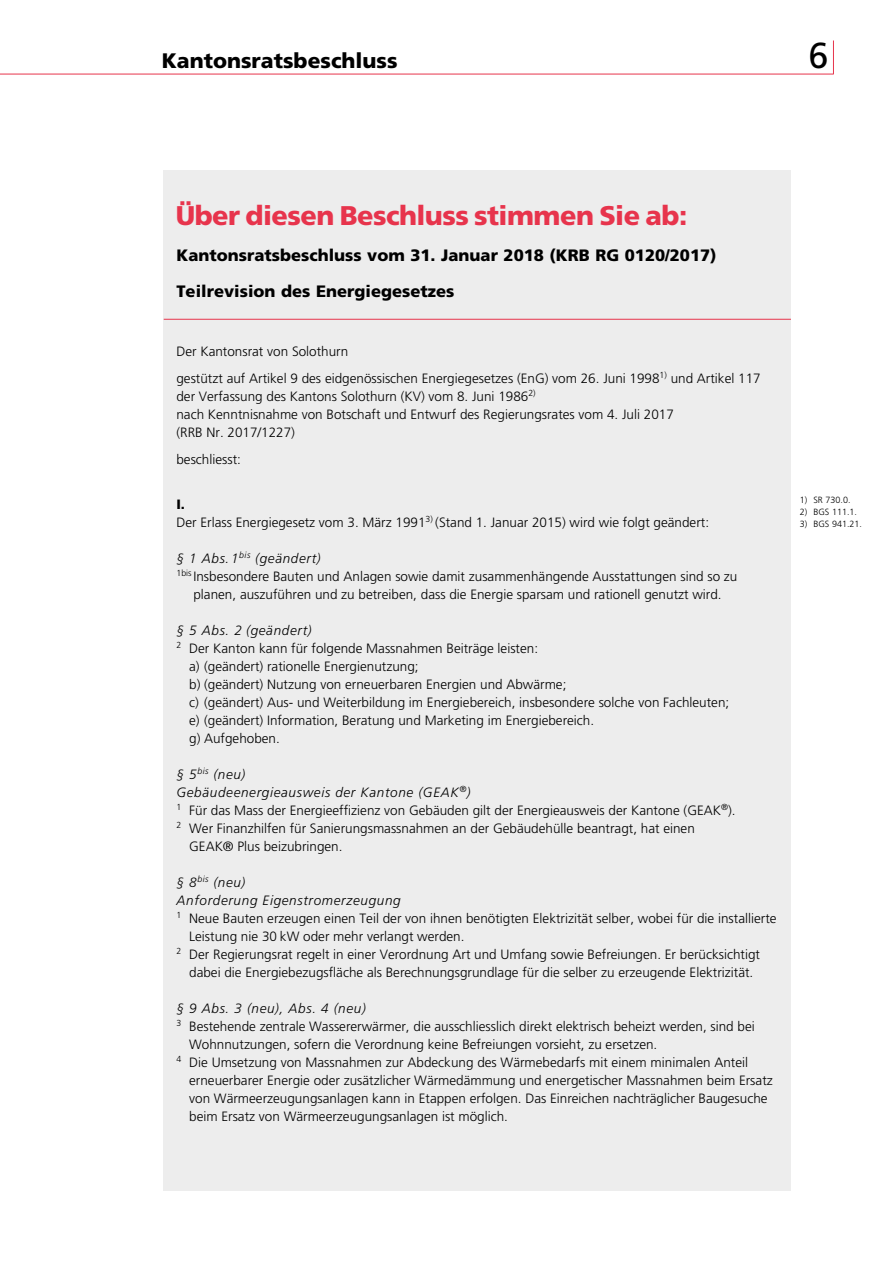
<style>
.page{position:relative;width:893px;height:1263px;background:#fff}
.page>*{position:absolute;margin:0;border:0;box-sizing:border-box;transform-origin:0 0}
.t1{font:36px "Frutiger";color:#000}
.t2{font:900 27px "Frutiger";letter-spacing:-.02em;color:#e7344c}
.t3{font:900 21px "Frutiger";color:#000}
.t4{font:900 16.5px/36px "Frutiger";color:#000}
.t5{font:300 13.5px/18px "Frutiger";color:#000}
.t6{font:italic 300 13.5px "Frutiger";letter-spacing:.05em;color:#000}
.t7{font:300 9px "Frutiger";color:#000}
.s1{font-weight:900}
</style>
<div class="page">
<hr style="left:0;top:74px;width:833px;height:1px;background:#e7344c">
<hr style="left:833px;top:41px;width:1px;height:33px;background:#e7344c">
<div style="left:164px;top:170px;width:627px;height:1021px;background:#ededed"></div>
<hr style="left:164px;top:319px;width:627px;height:1px;background:#e7344c">
<h3 class="t3" style="left:162px;top:48px;width:237px">Kantonsratsbeschluss</h3>
<h1 class="t1" style="left:808px;top:34px;width:22px">6</h1>
<h2 class="t2" style="left:176px;top:199px;width:513px">Über diesen Beschluss stimmen Sie ab:</h2>
<p class="t4" style="left:176px;top:237px;width:542px">Kantonsratsbeschluss vom 31. Januar 2018 (KRB RG 0120/2017)<br>Teilrevision des Energiegesetzes</p>
<p class="t5" style="left:176px;top:338px;width:586px;line-height:27px">Der Kantonsrat von Solothurn<br>gestützt auf Artikel 9 des eidgenössischen Energiegesetzes (EnG) vom 26. Juni 1998<sup>1)</sup> und Artikel 117</p>
<p class="t5" style="left:176px;top:387px;width:499px">der Verfassung des Kantons Solothurn (KV) vom 8. Juni 1986<sup>2)<br></sup>nach Kenntnisnahme von Botschaft und Entwurf des Regierungsrates vom 4. Juli 2017 (RRB Nr. 2017/1227)</p>
<p class="t5" style="left:176px;top:450px;width:66px">beschliesst:</p>
<p class="t5" style="left:176px;top:495px;width:534px"><span class="s1">I.<br></span>Der Erlass Energiegesetz vom 3. März 1991<sup>3)</sup> (Stand 1. Januar 2015) wird wie folgt geändert:</p>
<p class="t6" style="left:176px;top:550px;width:146px">§ 1 Abs.1<sup>bis</sup> (geändert)</p>
<p class="t5" style="left:176px;top:567px;width:562px"><sup>1bis</sup> Insbesondere Bauten und Anlagen sowie damit zusammenhängende Ausstattungen sind so zu</p>
<p class="t5" style="left:193px;top:585px;width:530px">planen, auszuführen und zu betreiben, dass die Energie sparsam und rationell genutzt wird.</p>
<p class="t6" style="left:176px;top:622px;width:137px">§ 5 Abs. 2 (geändert)</p>
<p class="t5" style="left:176px;top:639px;width:363px"><sup>2</sup> Der Kanton kann für folgende Massnahmen Beiträge leisten:</p>
<p class="t5" style="left:189px;top:657px;width:231px">a) (geändert) rationelle Energienutzung;</p>
<p class="t5" style="left:189px;top:675px;width:379px">b) (geändert) Nutzung von erneuerbaren Energien und Abwärme;</p>
<p class="t5" style="left:189px;top:693px;width:541px">c) (geändert) Aus- und Weiterbildung im Energiebereich, insbesondere solche von Fachleuten;</p>
<p class="t5" style="left:189px;top:711px;width:406px">e) (geändert) Information, Beratung und Marketing im Energiebereich.</p>
<p class="t5" style="left:189px;top:729px;width:92px">g) Aufgehoben.</p>
<p class="t6" style="left:176px;top:766px;width:70px">§ 5<sup>bis</sup> (neu)</p>
<p class="t6" style="left:176px;top:784px;width:296px">Gebäudeenergieausweis der Kantone (GEAK<sup>®</sup>)</p>
<p class="t5" style="left:176px;top:801px;width:561px"><sup>1</sup> Für das Mass der Energieeffizienz von Gebäuden gilt der Energieausweis der Kantone (GEAK<sup>®</sup>).</p>
<p class="t5" style="left:176px;top:819px;width:520px"><sup>2</sup> Wer Finanzhilfen für Sanierungsmassnahmen an der Gebäudehülle beantragt, hat einen</p>
<p class="t5" style="left:189px;top:837px;width:155px">GEAK® Plus beizubringen.</p>
<p class="t6" style="left:176px;top:874px;width:70px">§ 8<sup>bis</sup> (neu)</p>
<p class="t6" style="left:176px;top:892px;width:226px">Anforderung Eigenstromerzeugung</p>
<p class="t5" style="left:176px;top:909px;width:602px"><sup>1</sup> Neue Bauten erzeugen einen Teil der von ihnen benötigten Elektrizität selber, wobei für die installierte</p>
<p class="t5" style="left:189px;top:927px;width:277px">Leistung nie 30 kW oder mehr verlangt werden.</p>
<p class="t5" style="left:176px;top:945px;width:585px"><sup>2</sup> Der Regierungsrat regelt in einer Verordnung Art und Umfang sowie Befreiungen. Er berücksichtigt</p>
<p class="t5" style="left:189px;top:963px;width:566px">dabei die Energiebezugsfläche als Berechnungsgrundlage für die selber zu erzeugende Elektrizität.</p>
<p class="t6" style="left:176px;top:1000px;width:191px">§ 9 Abs. 3 (neu), Abs. 4 (neu)</p>
<p class="t5" style="left:176px;top:1017px;width:580px"><sup>3</sup> Bestehende zentrale Wassererwärmer, die ausschliesslich direkt elektrisch beheizt werden, sind bei</p>
<p class="t5" style="left:189px;top:1035px;width:470px">Wohnnutzungen, sofern die Verordnung keine Befreiungen vorsieht, zu ersetzen.</p>
<p class="t5" style="left:176px;top:1053px;width:573px"><sup>4</sup> Die Umsetzung von Massnahmen zur Abdeckung des Wärmebedarfs mit einem minimalen Anteil</p>
<p class="t5" style="left:189px;top:1071px;width:585px">erneuerbarer Energie oder zusätzlicher Wärmedämmung und energetischer Massnahmen beim Ersatz</p>
<p class="t5" style="left:189px;top:1089px;width:580px">von Wärmeerzeugungsanlagen kann in Etappen erfolgen. Das Einreichen nachträglicher Baugesuche</p>
<p class="t5" style="left:189px;top:1107px;width:320px">beim Ersatz von Wärmeerzeugungsanlagen ist möglich.</p>
<p class="t7" style="left:800px;top:495px;width:52px">1) SR 730.0.</p>
<p class="t7" style="left:800px;top:507px;width:59px">2) BGS 111.1.</p>
<p class="t7" style="left:800px;top:519px;width:64px">3) BGS 941.21.</p>
</div>
